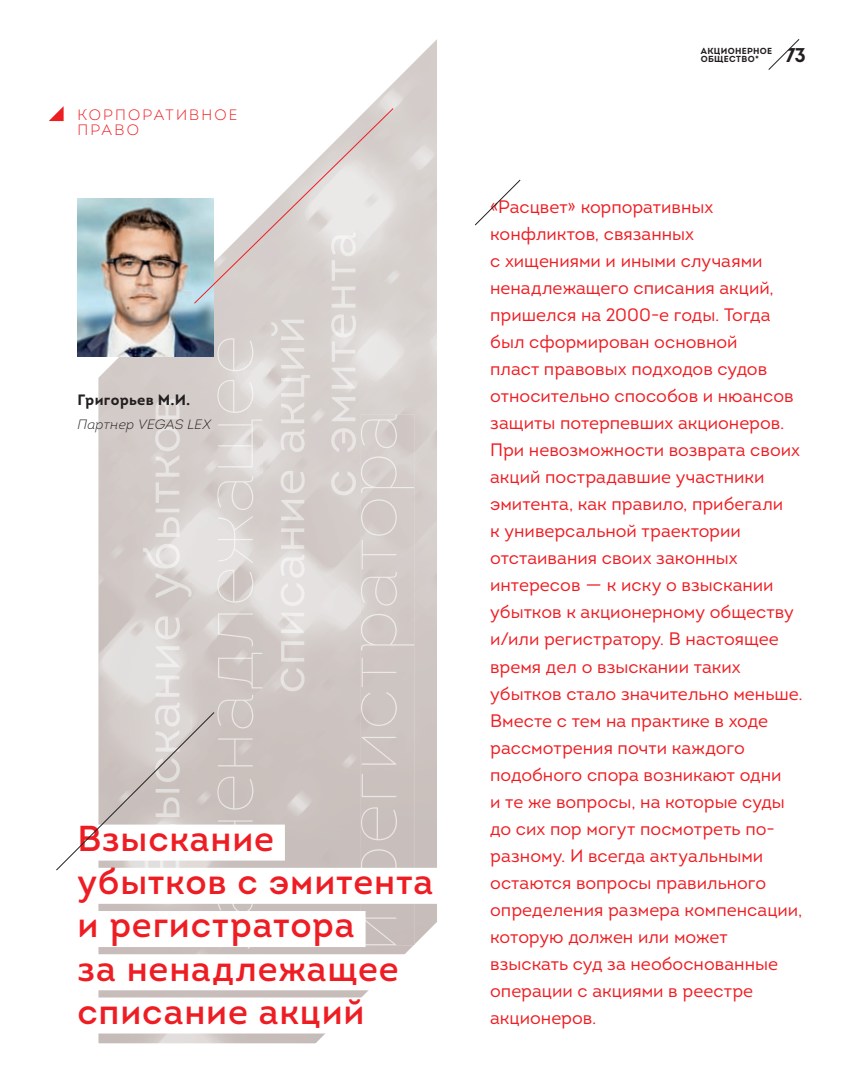
<style>
.page{position:relative;width:851px;height:1085px;background:#fff}
.page>*{position:absolute;margin:0;border:0;box-sizing:border-box;transform-origin:0 0}
.t1{font:36px/43.2px "Intro";letter-spacing:.02em;color:#ee1d23}
.t2{font:700 19.8px "Intro";color:#231f20}
.t3{font:18px/27px "Intro";color:#ee1d23}
.t4{font:300 15px/15px "Intro";letter-spacing:.145em;color:#ee1d23}
.t5{font:700 15px "Intro";letter-spacing:.02em;color:#231f20}
.t6{font:italic 300 13.5px "Intro";letter-spacing:.015em;color:#231f20}
.t7{font:700 8.7px/7.8px "Intro";letter-spacing:.035em;color:#231f20}
</style>
<div class="page">
<svg style="left:49px;top:39px;width:388px;height:438px"></svg>
<svg style="left:275px;top:903px;width:162px;height:141px"></svg>
<img style="left:217px;top:338px;width:45px;height:610px">
<img style="left:361px;top:414px;width:53px;height:531px">
<img style="left:143px;top:399px;width:49px;height:312px">
<img style="left:331px;top:304px;width:25px;height:191px">
<img style="left:271px;top:319px;width:39px;height:372px">
<div style="left:77px;top:824px;width:208px;height:36px;background:#fff"></div>
<div style="left:77px;top:867px;width:367px;height:36px;background:#fff"></div>
<div style="left:77px;top:910px;width:288px;height:36px;background:#fff"></div>
<div style="left:77px;top:954px;width:332px;height:36px;background:#fff"></div>
<div style="left:77px;top:997px;width:287px;height:36px;background:#fff"></div>
<svg style="left:56px;top:711px;width:159px;height:160px"></svg>
<svg style="left:49px;top:106px;width:15px;height:15px"></svg>
<img style="left:77px;top:199px;width:136px;height:157px">
<svg style="left:193px;top:107px;width:201px;height:197px"></svg>
<svg style="left:474px;top:179px;width:47px;height:47px"></svg>
<svg style="left:768px;top:39px;width:32px;height:31px"></svg>
<p class="t4" style="left:77px;top:107px;width:161px">КОРПОРАТИВНОЕ<br>ПРАВО</p>
<p class="t5" style="left:77px;top:389px;width:114px">Григорьев М.И.</p>
<p class="t6" style="left:77px;top:416px;width:135px">Партнер VEGAS LEX</p>
<p class="t1" style="left:77px;top:816px;width:357px">Взыскание<br>убытков с эмитента и регистратора<br>за ненадлежащее списание акций</p>
<p class="t7" style="left:700px;top:47px;width:73px">АКЦИОНЕРНОЕ<br>ОБЩЕСТВО*</p>
<p class="t2" style="left:784px;top:42px;width:23px">73</p>
<p class="t3" style="left:490px;top:193px;width:314px">«Расцвет» корпоративных конфликтов, связанных<br>с хищениями и иными случаями ненадлежащего списания акций, пришелся на 2000-е годы. Тогда был сформирован основной<br>пласт правовых подходов судов относительно способов и нюансов защиты потерпевших акционеров.<br>При невозможности возврата своих акций пострадавшие участники эмитента, как правило, прибегали<br>к универсальной траектории отстаивания своих законных интересов — к иску о взыскании убытков к акционерному обществу и/или регистратору. В настоящее время дел о взыскании таких убытков стало значительно меньше.<br>Вместе с тем на практике в ходе рассмотрения почти каждого подобного спора возникают одни<br>и те же вопросы, на которые суды до сих пор могут посмотреть по&shy;разному. И всегда актуальными остаются вопросы правильного определения размера компенсации, которую должен или может взыскать суд за необоснованные операции с акциями в реестре акционеров.</p>
</div>
